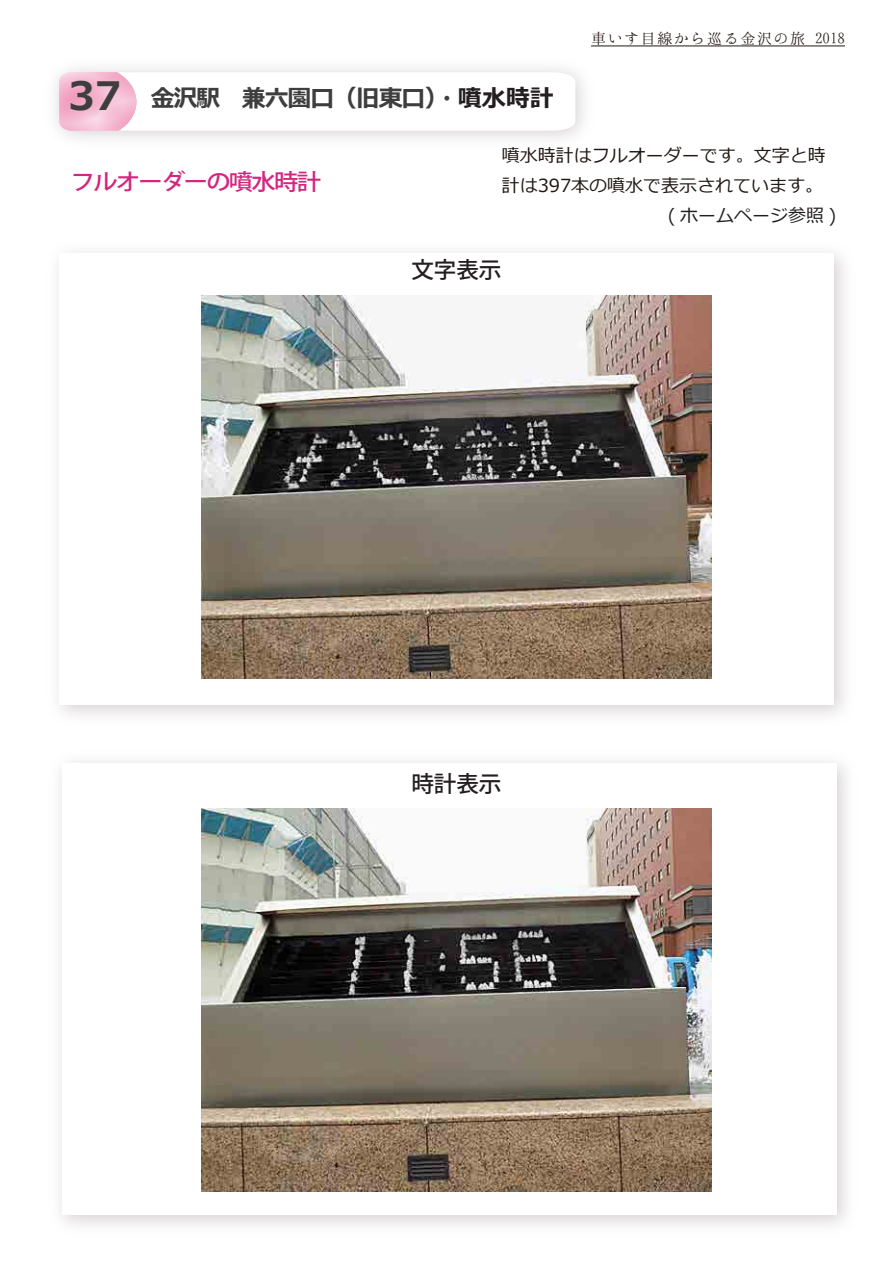
<style>
.page{position:relative;width:893px;height:1263px;background:#fff}
.page>*{position:absolute;margin:0;border:0;box-sizing:border-box;transform-origin:0 0}
.t1{font:700 24px "Meiryo";letter-spacing:-.05em;color:#3e3e3f}
.t2{font:500 22.5px "Koz Go Pr 6 N";letter-spacing:-.07em;color:#d3267f;scale:1.08 1}
.t3{font:500 22.5px "Koz Go Pr 6 N";color:#231f20}
.t4{font:18px/30px "Meiryo";color:#211814}
.t5{font:18px "Meiryo";color:#231f20}
.t6{font:16.5px "Hannari Mincho";color:#211814}
.s1{font-size:39.15px}
.s2{color:#231f20}
</style>
<div class="page">
<hr style="left:591px;top:46px;width:254px;height:1px;background:#211814">
<img style="left:55px;top:68px;width:529px;height:71px">
<svg style="left:60px;top:72px;width:515px;height:59px"></svg>
<img style="left:323px;top:296px;width:388px;height:383px">
<img style="left:201px;top:809px;width:510px;height:383px">
<svg style="left:70px;top:247px;width:253px;height:432px"></svg>
<h1 class="t1" style="left:68px;top:81px;width:487px"><span class="s1">37</span> 金沢駅　兼六園口（旧東口）・<span class="s2">噴水時計</span></h1>
<p class="t6" style="left:591px;top:30px;width:255px">車いす目線から巡る金沢の旅 2018</p>
<p class="t2" style="left:71px;top:169px;width:233px">フルオーダーの噴水時計</p>
<p class="t4" style="left:502px;top:141px;width:325px">噴水時計はフルオーダーです。文字と時計は397本の噴水で表示されています。</p>
<p class="t3" style="left:411px;top:257px;width:91px">文字表示</p>
<p class="t5" style="left:668px;top:203px;width:170px">( ホームページ参照 )</p>
<p class="t3" style="left:411px;top:771px;width:91px">時計表示</p>
</div>
